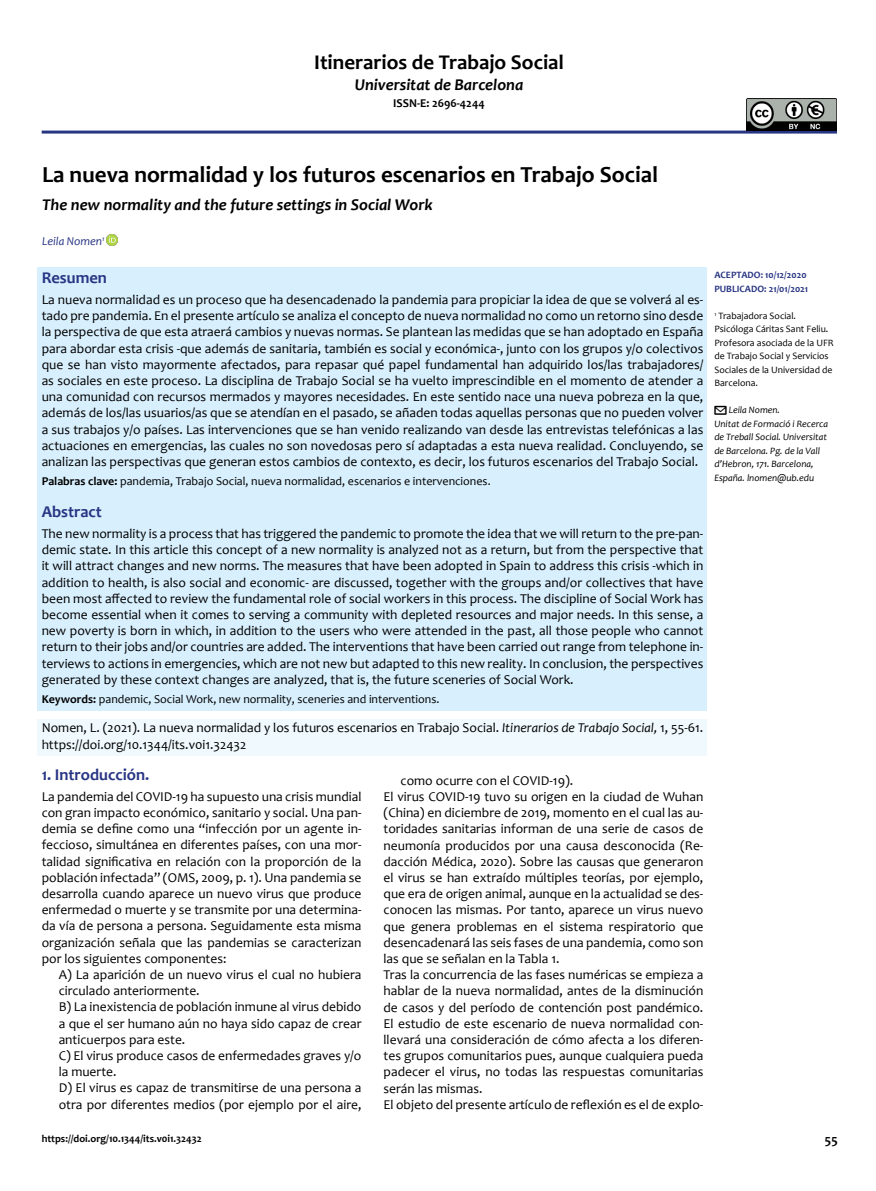
<style>
.page{position:relative;width:876px;height:1191px;background:#fff}
.page>*{position:absolute;margin:0;border:0;box-sizing:border-box;transform-origin:0 0}
.t1{font:700 23.1px "Candara";color:#000}
.t2{font:700 21px "Candara";color:#000}
.t3{font:italic 700 16.5px "Candara";color:#000}
.t4{font:700 16.5px "Candara";color:#283583}
.t5{font:13.5px/16.2px "Candara";color:#000;text-align:justify}
.t6{font:700 13.5px "Candara";color:#000}
.t7{font:12px "Candara";color:#000}
.t8{font:700 12px "Candara";color:#000}
.t9{font:italic 12px "Candara";color:#283583}
.t10{font:700 10.5px "Candara";color:#000}
.t11{font:9.75px/13.5px "Candara";color:#000}
.t12{font:italic 9.75px/13.5px "Candara";color:#000}
.t13{font:700 9.75px/13.5px "Candara";color:#283583}
.s1{font-weight:700}
.s2{font-style:italic}
</style>
<div class="page">
<svg style="left:106px;top:234px;width:11px;height:11px"></svg>
<div style="left:37px;top:719px;width:670px;height:36px;background:#f0f9fe"></div>
<div style="left:37px;top:267px;width:670px;height:443px;background:#d8effd"></div>
<hr style="left:42px;top:131px;width:795px;height:3px;background:#283583">
<img style="left:747px;top:99px;width:90px;height:31px">
<h2 class="t2" style="left:314px;top:49px;width:251px">Itinerarios de Trabajo Social</h2>
<p class="t3" style="left:355px;top:74px;width:170px">Universitat de Barcelona</p>
<p class="t8" style="left:393px;top:95px;width:93px">ISSN-E: 2696-4244</p>
<h1 class="t1" style="left:42px;top:160px;width:617px">La nueva normalidad y los futuros escenarios en Trabajo Social</h1>
<p class="t3" style="left:42px;top:194px;width:392px">The new normality and the future settings in Social Work</p>
<p class="t9" style="left:42px;top:233px;width:64px">Leila Nomen<sup>1</sup></p>
<p class="t4" style="left:42px;top:267px;width:67px">Resumen</p>
<p class="t5" style="left:42px;top:291px;width:663px">La nueva normalidad es un proceso que ha desencadenado la pandemia para propiciar la idea de que se volverá al es&shy;tado pre pandemia. En el presente artículo se analiza el concepto de nueva normalidad no como un retorno sino desde la perspectiva de que esta atraerá cambios y nuevas normas. Se plantean las medidas que se han adoptado en España para abordar esta crisis -que además de sanitaria, también es social y económica-, junto con los grupos y/o colectivos que se han visto mayormente afectados, para repasar qué papel fundamental han adquirido los/las trabajadores/ as sociales en este proceso. La disciplina de Trabajo Social se ha vuelto imprescindible en el momento de atender a una comunidad con recursos mermados y mayores necesidades. En este sentido nace una nueva pobreza en la que, además de los/las usuarios/as que se atendían en el pasado, se añaden todas aquellas personas que no pueden volver a sus trabajos y/o países. Las intervenciones que se han venido realizando van desde las entrevistas telefónicas a las actuaciones en emergencias, las cuales no son novedosas pero sí adaptadas a esta nueva realidad. Concluyendo, se analizan las perspectivas que generan estos cambios de contexto, es decir, los futuros escenarios del Trabajo Social.</p>
<p class="t7" style="left:42px;top:474px;width:450px"><span class="s1">Palabras clave:</span> pandemia, Trabajo Social, nueva normalidad, escenarios e intervenciones.</p>
<p class="t4" style="left:42px;top:501px;width:62px">Abstract</p>
<p class="t5" style="left:42px;top:525px;width:663px">The new normality is a process that has triggered the pandemic to promote the idea that we will return to the pre-pan&shy;demic state. In this article this concept of a new normality is analyzed not as a return, but from the perspective that it will attract changes and new norms. The measures that have been adopted in Spain to address this crisis -which in addition to health, is also social and economic- are discussed, together with the groups and/or collectives that have been most affected to review the fundamental role of social workers in this process. The discipline of Social Work has become essential when it comes to serving a community with depleted resources and major needs. In this sense, a new poverty is born in which, in addition to the users who were attended in the past, all those people who cannot return to their jobs and/or countries are added. The interventions that have been carried out range from telephone in&shy;terviews to actions in emergencies, which are not new but adapted to this new reality. In conclusion, the perspectives generated by these context changes are analyzed, that is, the future sceneries of Social Work.</p>
<p class="t7" style="left:42px;top:692px;width:399px"><span class="s1">Keywords:</span> pandemic, Social Work, new normality, sceneries and interventions.</p>
<p class="t5" style="left:42px;top:720px;width:663px">Nomen, L. (2021). La nueva normalidad y los futuros escenarios en Trabajo Social. <span class="s2">Itinerarios de Trabajo Social,</span> 1, 55-61. https://doi.org/10.1344/its.v0i1.32432</p>
<p class="t4" style="left:42px;top:764px;width:109px">1. Introducción.</p>
<p class="t5" style="left:42px;top:788px;width:321px">La pandemia del COVID-19 ha supuesto una crisis mundial con gran impacto económico, sanitario y social. Una pan&shy;demia se define como una “infección por un agente in&shy;feccioso, simultánea en diferentes países, con una mor&shy;talidad significativa en relación con la proporción de la población infectada” (OMS, 2009, p. 1). Una pandemia se desarrolla cuando aparece un nuevo virus que produce enfermedad o muerte y se transmite por una determina&shy;da vía de persona a persona. Seguidamente esta misma organización señala que las pandemias se caracterizan por los siguientes componentes:</p>
<p class="t5" style="left:59px;top:966px;width:304px;text-align:left">A) La aparición de un nuevo virus el cual no hubiera circulado anteriormente.<br>B) La inexistencia de población inmune al virus debido a que el ser humano aún no haya sido capaz de crear anticuerpos para este.<br>C) El virus produce casos de enfermedades graves y/o la muerte.<br>D) El virus es capaz de transmitirse de una persona a otra por diferentes medios (por ejemplo por el aire,</p>
<p class="t5" style="left:384px;top:772px;width:321px;text-align:left;text-indent:17px">como ocurre con el COVID-19).<br>El virus COVID-19 tuvo su origen en la ciudad de Wuhan (China) en diciembre de 2019, momento en el cual las au&shy;toridades sanitarias informan de una serie de casos de neumonía producidos por una causa desconocida (Re&shy;dacción Médica, 2020). Sobre las causas que generaron el virus se han extraído múltiples teorías, por ejemplo, que era de origen animal, aunque en la actualidad se des&shy;conocen las mismas. Por tanto, aparece un virus nuevo que genera problemas en el sistema respiratorio que desencadenará las seis fases de una pandemia, como son las que se señalan en la Tabla 1.<br>Tras la concurrencia de las fases numéricas se empieza a hablar de la nueva normalidad, antes de la disminución de casos y del período de contención post pandémico.<br>El estudio de este escenario de nueva normalidad con&shy;llevará una consideración de cómo afecta a los diferen&shy;tes grupos comunitarios pues, aunque cualquiera pueda padecer el virus, no todas las respuestas comunitarias serán las mismas.<br>El objeto del presente artículo de reflexión es el de explo-</p>
<p class="t13" style="left:714px;top:268px;width:95px">ACEPTADO: 10/12/2020<br>PUBLICADO: 21/01/2021</p>
<p class="t11" style="left:714px;top:309px;width:121px"><sup>1</sup> Trabajadora Social.<br>Psicóloga Cáritas Sant Feliu.<br>Profesora asociada de la UFR de Trabajo Social y Servicios<br>Sociales de la Universidad de<br>Barcelona.</p>
<p class="t12" style="left:714px;top:403px;width:115px;text-indent:14px">Leila Nomen.<br>Unitat de Formació i Recerca de Treball Social. Universitat de Barcelona. Pg. de la Vall d’Hebron, 171. Barcelona,<br>España. lnomen@ub.edu</p>
<p class="t10" style="left:42px;top:1131px;width:162px">https://doi.org/10.1344/its.v0i1.32432</p>
<p class="t6" style="left:825px;top:1131px;width:14px">55</p>
</div>
